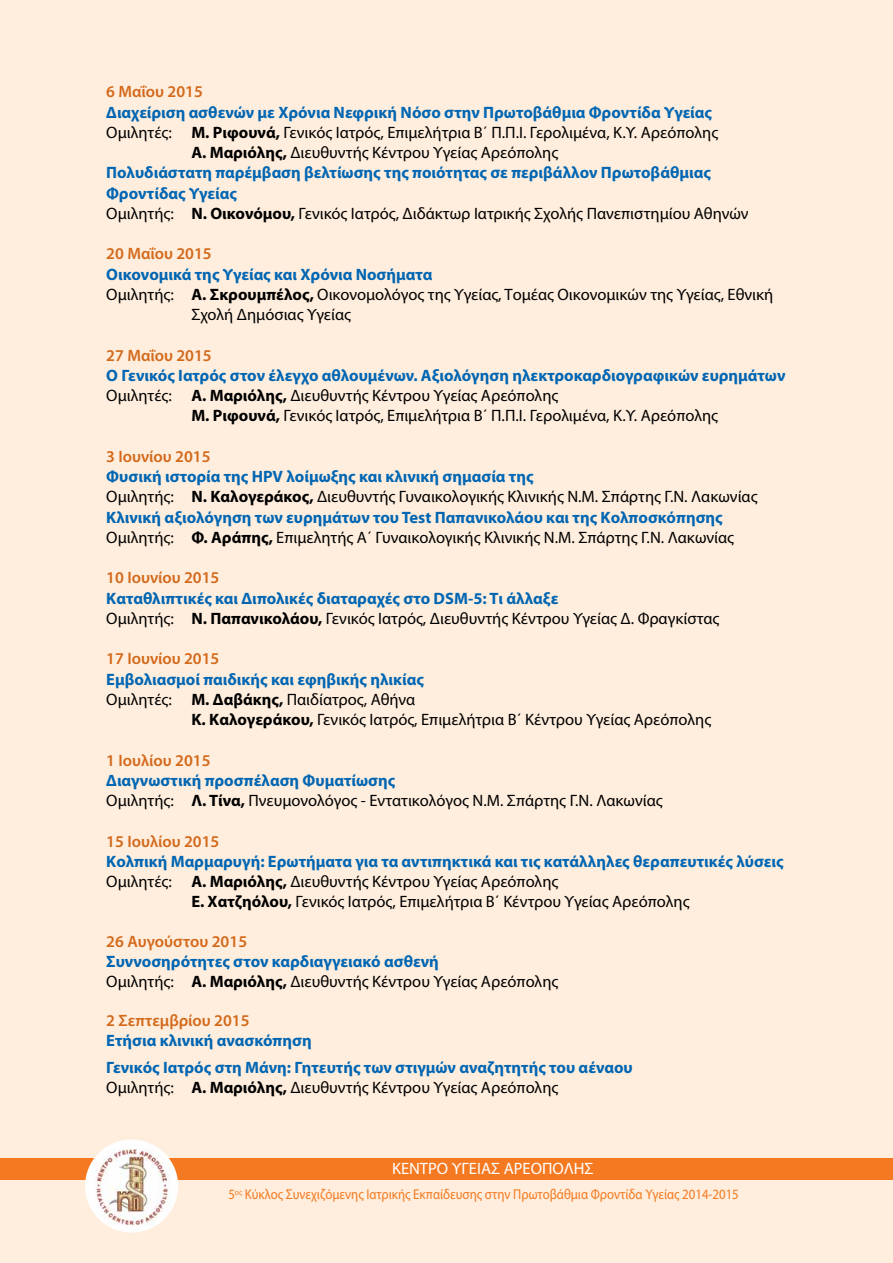
<style>
.page{position:relative;width:893px;height:1263px;background:#fed}
.page>*{position:absolute;margin:0;border:0;box-sizing:border-box;transform-origin:0 0}
.t1{font:16.5px/20.2px "Myriad Pro";color:#000}
.t2{font:700 16.5px/27px "Myriad Pro";color:#0066b3}
.t3{font:600 16.5px "Myriad Pro";color:#d3691b}
.t4{font:16.5px "Myriad Pro";color:#fff}
.t5{font:14.25px "Myriad Pro";color:#f47920;scale:.9 1}
.s1{font-weight:700}
.s2{font-weight:700;color:#0066b3}
</style>
<div class="page">
<div style="left:0;top:1158px;width:893px;height:21px;background:#f47920"></div>
<img style="left:85px;top:1139px;width:93px;height:93px;border-radius:47px">
<p class="t3" style="left:106px;top:81px;width:98px">6 Μαΐου 2015</p>
<p class="t2" style="left:106px;top:98px;width:607px">Διαχείριση ασθενών με Χρόνια Νεφρική Νόσο στην Πρωτοβάθμια Φροντίδα Υγείας</p>
<p class="t1" style="left:106px;top:122px;width:613px">Ομιλητές: <span class="s1">Μ. Ριφουνά,</span> Γενικός Ιατρός, Επιμελήτρια Β΄ Π.Π.Ι. Γερολιμένα, Κ.Υ. Αρεόπολης</p>
<p class="t1" style="left:191px;top:142px;width:368px"><span class="s1">Α. Μαριόλης,</span> Διευθυντής Κέντρου Υγείας Αρεόπολης</p>
<p class="t2" style="left:106px;top:159px;width:606px">Πολυδιάστατη παρέμβαση βελτίωσης της ποιότητας σε περιβάλλον Πρωτοβάθμιας</p>
<p class="t2" style="left:106px;top:179px;width:132px">Φροντίδας Υγείας</p>
<p class="t1" style="left:106px;top:203px;width:644px">Ομιλητής: <span class="s1">Ν. Οικονόμου,</span> Γενικός Ιατρός, Διδάκτωρ Ιατρικής Σχολής Πανεπιστημίου Αθηνών</p>
<p class="t3" style="left:106px;top:243px;width:107px">20 Μαΐου 2015</p>
<p class="t2" style="left:106px;top:260px;width:328px">Οικονομικά της Υγείας και Χρόνια Νοσήματα</p>
<p class="t1" style="left:106px;top:284px;width:669px">Ομιλητής: <span class="s1">Α. Σκρουμπέλος,</span> Οικονομολόγος της Υγείας, Τομέας Οικονομικών της Υγείας, Εθνική</p>
<p class="t1" style="left:191px;top:304px;width:161px">Σχολή Δημόσιας Υγείας</p>
<p class="t3" style="left:106px;top:345px;width:107px">27 Μαΐου 2015</p>
<p class="t2" style="left:106px;top:361px;width:681px">Ο Γενικός Ιατρός στον έλεγχο αθλουμένων. Αξιολόγηση ηλεκτροκαρδιογραφικών ευρημάτων</p>
<p class="t1" style="left:106px;top:385px;width:454px">Ομιλητές: <span class="s1">Α. Μαριόλης,</span> Διευθυντής Κέντρου Υγείας Αρεόπολης</p>
<p class="t1" style="left:191px;top:405px;width:528px"><span class="s1">Μ. Ριφουνά,</span> Γενικός Ιατρός, Επιμελήτρια Β΄ Π.Π.Ι. Γερολιμένα, Κ.Υ. Αρεόπολης</p>
<p class="t3" style="left:106px;top:446px;width:106px">3 Ιουνίου 2015</p>
<p class="t1" style="left:106px;top:466px;width:653px"><span class="s2">Φυσική ιστορία της HPV λοίμωξης και κλινική σημασία της<br></span>Ομιλητής: <span class="s1">Ν. Καλογεράκος,</span> Διευθυντής Γυναικολογικής Κλινικής Ν.Μ. Σπάρτης Γ.Ν. Λακωνίας <span class="s2">Κλινική αξιολόγηση των ευρημάτων του Τest Παπανικολάου και της Κολποσκόπησης </span>Ομιλητής: <span class="s1">Φ. Αράπης,</span> Επιμελητής Α΄ Γυναικολογικής Κλινικής Ν.Μ. Σπάρτης Γ.Ν. Λακωνίας</p>
<p class="t3" style="left:106px;top:567px;width:115px">10 Ιουνίου 2015</p>
<p class="t1" style="left:106px;top:588px;width:615px"><span class="s2">Καταθλιπτικές και Διπολικές διαταραχές στο DSM-5: Τι άλλαξε<br></span>Ομιλητής: <span class="s1">Ν. Παπανικολάου,</span> Γενικός Ιατρός, Διευθυντής Κέντρου Υγείας Δ. Φραγκίστας</p>
<p class="t3" style="left:106px;top:648px;width:115px">17 Ιουνίου 2015</p>
<p class="t2" style="left:106px;top:665px;width:319px">Εμβολιασμοί παιδικής και εφηβικής ηλικίας</p>
<p class="t1" style="left:106px;top:689px;width:310px">Ομιλητές: <span class="s1">Μ. Δαβάκης,</span> Παιδίατρος, Αθήνα</p>
<p class="t1" style="left:191px;top:709px;width:521px"><span class="s1">Κ. Καλογεράκου,</span> Γενικός Ιατρός, Επιμελήτρια Β΄ Κέντρου Υγείας Αρεόπολης</p>
<p class="t3" style="left:106px;top:750px;width:106px">1 Ιουλίου 2015</p>
<p class="t1" style="left:106px;top:770px;width:558px"><span class="s2">Διαγνωστική προσπέλαση Φυματίωσης<br></span>Ομιλητής: <span class="s1">Λ. Τίνα,</span> Πνευμονολόγος - Εντατικολόγος Ν.Μ. Σπάρτης Γ.Ν. Λακωνίας</p>
<p class="t3" style="left:106px;top:831px;width:115px">15 Ιουλίου 2015</p>
<p class="t2" style="left:106px;top:847px;width:679px">Κολπική Μαρμαρυγή: Ερωτήματα για τα αντιπηκτικά και τις κατάλληλες θεραπευτικές λύσεις</p>
<p class="t1" style="left:106px;top:871px;width:454px">Ομιλητές: <span class="s1">Α. Μαριόλης,</span> Διευθυντής Κέντρου Υγείας Αρεόπολης</p>
<p class="t1" style="left:191px;top:891px;width:500px"><span class="s1">Ε. Χατζηόλου,</span> Γενικός Ιατρός, Επιμελήτρια Β΄ Κέντρου Υγείας Αρεόπολης</p>
<p class="t3" style="left:106px;top:931px;width:142px">26 Αυγούστου 2015</p>
<p class="t1" style="left:106px;top:951px;width:454px;line-height:19.8px"><span class="s2">Συννοσηρότητες στον καρδιαγγειακό ασθενή<br></span>Ομιλητής: <span class="s1">Α. Μαριόλης,</span> Διευθυντής Κέντρου Υγείας Αρεόπολης</p>
<p class="t3" style="left:106px;top:1010px;width:145px">2 Σεπτεμβρίου 2015</p>
<p class="t2" style="left:106px;top:1026px;width:528px">Ετήσια κλινική ανασκόπηση<br>Γενικός Ιατρός στη Μάνη: Γητευτής των στιγμών αναζητητής του αέναου</p>
<p class="t1" style="left:106px;top:1077px;width:454px">Ομιλητής: <span class="s1">Α. Μαριόλης,</span> Διευθυντής Κέντρου Υγείας Αρεόπολης</p>
<p class="t4" style="left:392px;top:1158px;width:203px">ΚΕΝΤΡΟ ΥΓΕΙΑΣ ΑΡΕΟΠΟΛΗΣ</p>
<p class="t5" style="left:228px;top:1186px;width:569px">5<sup>ος</sup> Κύκλος Συνεχιζόμενης Ιατρικής Εκπαίδευσης στην Πρωτοβάθμια Φροντίδα Υγείας 2014-2015</p>
</div>
